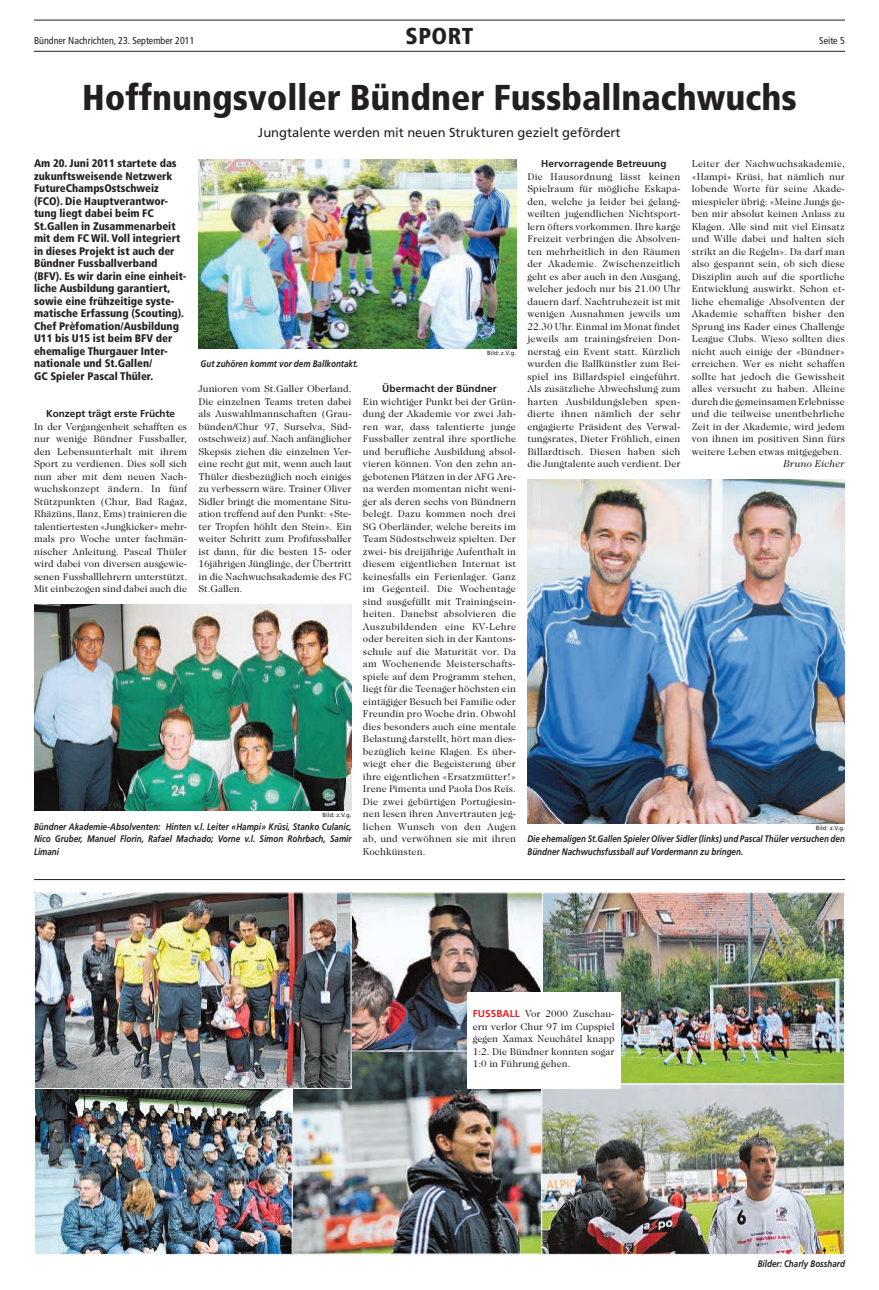
<style>
.page{position:relative;width:879px;height:1290px;background:#fff}
.page>*{position:absolute;margin:0;border:0;box-sizing:border-box;transform-origin:0 0}
.t1{font:900 condensed 36px "Frutiger LT Std";color:#231f20}
.t2{font:900 condensed 23px "Frutiger LT Std";letter-spacing:.02em;color:#231f20}
.t3{font:13px "Frutiger LT Std";color:#231f20}
.t4{font:900 condensed 11px/12.5px "Frutiger LT Std";color:#231f20}
.t5{font:10px/12.5px "Caslon 224 Std";letter-spacing:.005em;color:#231f20;text-align:justify}
.t6{font:700 10px "Frutiger LT Std";letter-spacing:.01em;color:#231f20}
.t7{font:condensed 10px "Frutiger LT Std";color:#231f20}
.t8{font:italic 10px "Caslon 224 Std";letter-spacing:.01em;color:#231f20}
.t9{font:italic 700 9.5px/12.5px "Frutiger LT Std";color:#231f20;text-align:justify;scale:.85 1}
.t10{font:6px "Frutiger LT Std";color:#231f20}
.s1{font-family:"Frutiger LT Std";font-weight:700;color:#ee1d23}
</style>
<div class="page">
<img style="left:293px;top:1051px;width:248px;height:202px">
<hr style="left:34px;top:20px;width:811px;height:1px;background:#231f20">
<hr style="left:34px;top:51px;width:811px;height:1px;background:#231f20">
<hr style="left:34px;top:879px;width:811px;height:1px;background:#231f20">
<img style="left:36px;top:1089px;width:255px;height:164px">
<div style="left:34px;top:1083px;width:259px;height:172px;border:1px solid #fff"></div>
<img style="left:351px;top:894px;width:191px;height:155px">
<img style="left:544px;top:894px;width:299px;height:189px">
<img style="left:543px;top:1085px;width:300px;height:168px">
<div style="left:541px;top:1083px;width:304px;height:172px;border:1px solid #fff"></div>
<div style="left:467px;top:992px;width:153px;height:97px;background:#fff"></div>
<img style="left:36px;top:894px;width:313px;height:193px">
<div style="left:34px;top:892px;width:317px;height:197px;border:1px solid #fff"></div>
<img style="left:34px;top:605px;width:317px;height:205px">
<img style="left:527px;top:480px;width:318px;height:343px">
<img style="left:198px;top:160px;width:318px;height:188px">
<h2 class="t2" style="left:405px;top:27px;width:69px">SPORT</h2>
<p class="t7" style="left:34px;top:36px;width:162px">Bündner Nachrichten, 23. September 2011</p>
<p class="t7" style="left:819px;top:36px;width:27px">Seite 5</p>
<h1 class="t1" style="left:82px;top:83px;width:716px">Hoffnungsvoller Bündner Fussballnachwuchs</h1>
<h3 class="t3" style="left:258px;top:128px;width:364px">Jungtalente werden mit neuen Strukturen gezielt gefördert</h3>
<p class="t4" style="left:34px;top:158px;width:154px">Am 20. Juni 2011 startete das zukunftsweisende Netzwerk<br>FutureChampsOstschweiz (FCO). Die Hauptverantwor&shy;tung liegt dabei beim FC<br>St.Gallen in Zusammenarbeit mit dem FC Wil. Voll integriert in dieses Projekt ist auch der<br>Bündner Fussballverband (BFV). Es wir darin eine einheit&shy;liche Ausbildung garantiert, sowie eine frühzeitige syste&shy;matische Erfassung (Scouting).<br>Chef Prèfomation/Ausbildung<br>U11 bis U15 ist beim BFV der ehemalige Thurgauer Inter&shy;nationale und St.Gallen/<br>GC Spieler Pascal Thüler.</p>
<p class="t6" style="left:46px;top:410px;width:131px">Konzept trägt erste Früchte</p>
<p class="t5" style="left:34px;top:421px;width:155px">In der Vergangenheit schafften es nur wenige Bündner Fussballer, den Lebensunterhalt mit ihrem Sport zu verdienen. Dies soll sich nun aber mit dem neuen Nach&shy;wuchskonzept ändern. In fünf Stützpunkten (Chur, Bad Ragaz, Rhäzüns, Ilanz, Ems) trainieren die talentiertesten «Jungkicker» mehr&shy;mals pro Woche unter fachmän&shy;nischer Anleitung. Pascal Thüler wird dabei von diversen ausgewie&shy;senen Fussballlehrern unterstützt.<br>Mit einbezogen sind dabei auch die</p>
<p class="t10" style="left:487px;top:350px;width:31px">Bild: z.V.g.</p>
<p class="t9" style="left:201px;top:358px;width:187px">Gut zuhören kommt vor dem Ballkontakt.</p>
<p class="t5" style="left:198px;top:383px;width:155px">Junioren vom St.Galler Oberland.<br>Die einzelnen Teams treten dabei als Auswahlmannschaften (Grau&shy;bünden/Chur 97, Surselva, Süd&shy;ostschweiz) auf. Nach anfänglicher Skepsis ziehen die einzelnen Ver&shy;eine recht gut mit, wenn auch laut Thüler diesbezüglich noch einiges zu verbessern wäre. Trainer Oliver Sidler bringt die momentane Situ&shy;ation treffend auf den Punkt: «Ste&shy;ter Tropfen höhlt den Stein». Ein weiter Schritt zum Profifussballer ist dann, für die besten 15- oder 16jährigen Jünglinge, der Übertritt in die Nachwuchsakademie des FC St.Gallen.</p>
<p class="t6" style="left:382px;top:385px;width:116px">Übermacht der Bündner</p>
<p class="t5" style="left:363px;top:396px;width:155px">Ein wichtiger Punkt bei der Grün&shy;dung der Akademie vor zwei Jah&shy;ren war, dass talentierte junge Fussballer zentral ihre sportliche und berufliche Ausbildung absol&shy;vieren können. Von den zehn an&shy;gebotenen Plätzen in der AFG Are&shy;na werden momentan nicht weni&shy;ger als deren sechs von Bündnern belegt. Dazu kommen noch drei SG Oberländer, welche bereits im Team Südostschweiz spielten. Der zwei- bis dreijährige Aufenthalt in diesem eigentlichen Internat ist keinesfalls ein Ferienlager. Ganz im Gegenteil. Die Wochentage sind ausgefüllt mit Trainingsein&shy;heiten. Danebst absolvieren die Auszubildenden eine KV-Lehre oder bereiten sich in der Kantons&shy;schule auf die Maturität vor. Da am Wochenende Meisterschafts&shy;spiele auf dem Programm stehen, liegt für die Teenager höchsten ein eintägiger Besuch bei Familie oder Freundin pro Woche drin. Obwohl dies besonders auch eine mentale Belastung darstellt, hört man dies&shy;bezüglich keine Klagen. Es über&shy;wiegt eher die Begeisterung über ihre eigentlichen «Ersatzmütter!» Irene Pimenta und Paola Dos Reis.<br>Die zwei gebürtigen Portugiesin&shy;nen lesen ihren Anvertrauten jeg&shy;lichen Wunsch von den Augen ab, und verwöhnen sie mit ihren Kochkünsten.</p>
<p class="t10" style="left:322px;top:812px;width:31px">Bild: z.V.g.</p>
<p class="t9" style="left:34px;top:821px;width:375px">Bündner Akademie-Absolventen: Hinten v.l. Leiter «Hampi» Krüsi, Stanko Culanic, Nico Gruber, Manuel Florin, Rafael Machado; Vorne v.l. Simon Rohrbach, Samir Limani</p>
<p class="t6" style="left:541px;top:160px;width:127px">Hervorragende Betreuung</p>
<p class="t5" style="left:527px;top:171px;width:155px">Die Hausordnung lässt keinen Spielraum für mögliche Eskapa&shy;den, welche ja leider bei gelang&shy;weilten jugendlichen Nichtsport&shy;lern öfters vorkommen. Ihre karge Freizeit verbringen die Absolven&shy;ten mehrheitlich in den Räumen der Akademie. Zwischenzeitlich geht es aber auch in den Ausgang, welcher jedoch nur bis 21.00 Uhr dauern darf. Nachtruhezeit ist mit wenigen Ausnahmen jeweils um 22.30 Uhr. Einmal im Monat findet jeweils am trainingsfreien Don&shy;nerstag ein Event statt. Kürzlich wurden die Ballkünstler zum Bei&shy;spiel ins Billardspiel eingeführt.<br>Als zusätzliche Abwechslung zum harten Ausbildungsleben spen&shy;dierte ihnen nämlich der sehr engagierte Präsident des Verwal&shy;tungsrates, Dieter Fröhlich, einen Billardtisch. Diesen haben sich die Jungtalente auch verdient. Der</p>
<p class="t5" style="left:692px;top:158px;width:155px">Leiter der Nachwuchsakademie, «Hampi» Krüsi, hat nämlich nur lobende Worte für seine Akade&shy;miespieler übrig: «Meine Jungs ge&shy;ben mir absolut keinen Anlass zu Klagen. Alle sind mit viel Einsatz und Wille dabei und halten sich strikt an die Regeln». Da darf man also gespannt sein, ob sich diese Disziplin auch auf die sportliche Entwicklung auswirkt. Schon et&shy;liche ehemalige Absolventen der Akademie schafften bisher den Sprung ins Kader eines Challenge League Clubs. Wieso sollten dies nicht auch einige der «Bündner» erreichen. Wer es nicht schaffen sollte hat jedoch die Gewissheit alles versucht zu haben. Alleine durch die gemeinsamen Erlebnisse und die teilweise unentbehrliche Zeit in der Akademie, wird jedem von ihnen im positiven Sinn fürs weitere Leben etwas mitgegeben.</p>
<p class="t8" style="left:784px;top:460px;width:62px">Bruno Eicher</p>
<p class="t10" style="left:816px;top:825px;width:31px">Bild: z.V.g.</p>
<p class="t9" style="left:527px;top:833px;width:375px">Die ehemaligen St.Gallen Spieler Oliver Sidler (links) und Pascal Thüler versuchen den<br>Bündner Nachwuchsfussball auf Vordermann zu bringen.</p>
<p class="t5" style="left:473px;top:1008px;width:143px"><span class="s1">FUSSBALL</span> Vor 2000 Zuschau&shy;ern verlor Chur 97 im Cupspiel gegen Xamax Neuchâtel knapp 1:2. Die Bündner konnten sogar 1:0 in Führung gehen.</p>
<p class="t9" style="left:757px;top:1258px;width:104px">Bilder: Charly Bosshard</p>
</div>
